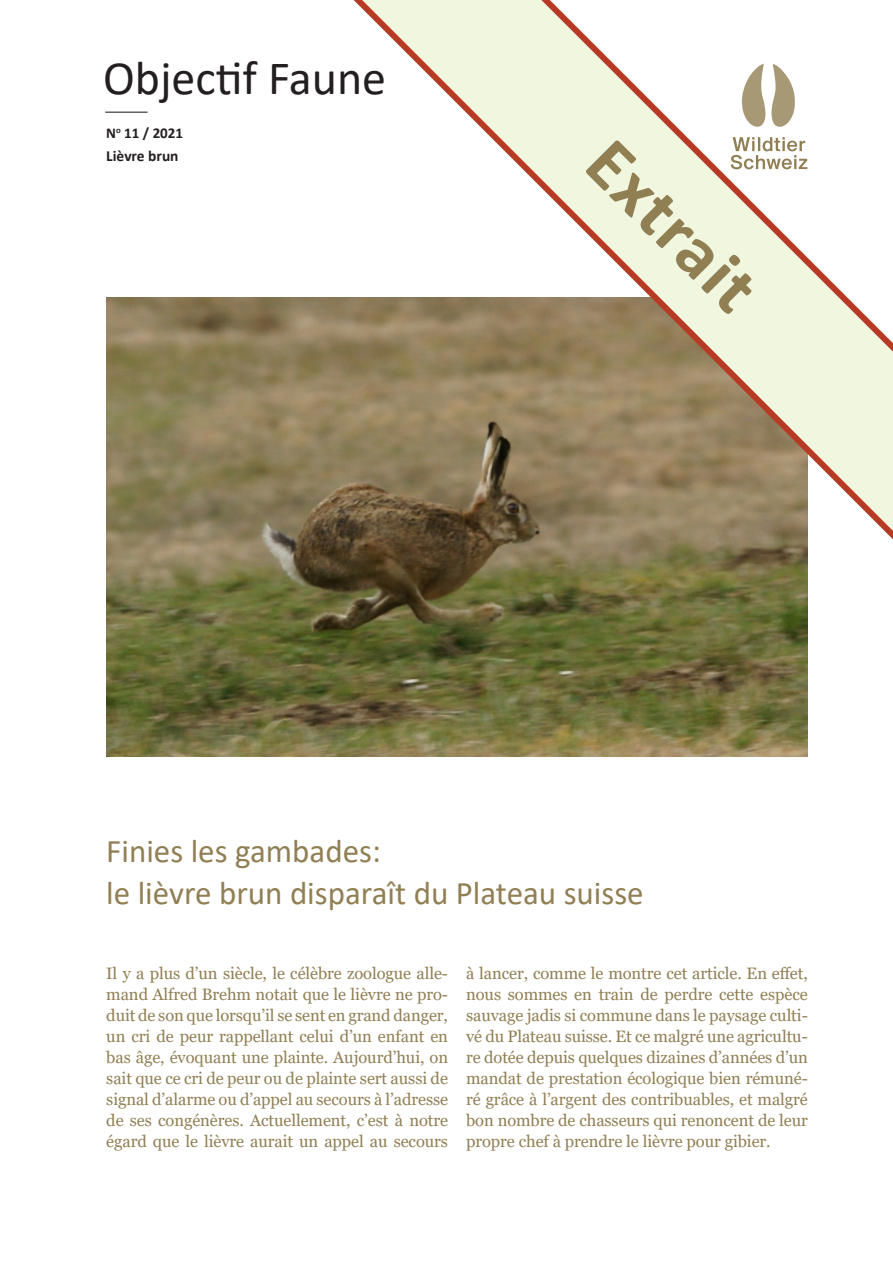
<style>
.page{position:relative;width:893px;height:1263px;background:#fff}
.page>*{position:absolute;margin:0;border:0;box-sizing:border-box;transform-origin:0 0}
.Kastentext_untertitel{font:700 72px "Calibri";color:#917f54;scale:1.04 1}
.Haupttitel_FaunaFocus{font:48px "Calibri";color:#231f20}
.Cover_Titel{font:33px/42px "Calibri";color:#917f54}
.Cover_Fliesstext{font:16.5px/21px "Georgia";letter-spacing:-.005em;color:#917f54;text-align:justify}
.Cover_Fliesstext-2{font:700 15.45px "Calibri";color:#231f20}
.Cover_Fliesstext-3{font:700 15px "Calibri";color:#231f20}
</style>
<div class="page">
<img style="left:106px;top:298px;width:702px;height:459px">
<svg style="left:306px;top:0;width:587px;height:580px"></svg>
<hr style="left:105px;top:112px;width:43px;height:1px;background:#231f20">
<svg style="left:730px;top:137px;width:77px;height:32px"></svg>
<svg style="left:742px;top:64px;width:23px;height:63px"></svg>
<svg style="left:771px;top:64px;width:24px;height:63px"></svg>
<p class="Haupttitel_FaunaFocus" style="left:103px;top:45px;width:284px">Objectif Faune</p>
<p class="Cover_Fliesstext-3" style="left:106px;top:123px;width:78px">N<sup>o</sup> 11 / 2021</p>
<p class="Cover_Fliesstext-2" style="left:106px;top:145px;width:74px">Lièvre brun</p>
<p class="Kastentext_untertitel" style="left:634px;top:115px;width:203px;rotate:45deg">Extrait</p>
<p class="Cover_Titel" style="left:106px;top:829px;width:539px">Finies les gambades:<br>le lièvre brun disparaît du Plateau suisse</p>
<p class="Cover_Fliesstext" style="left:106px;top:963px;width:343px">Il y a plus d’un siècle, le célèbre zoologue alle&shy;mand Alfred Brehm notait que le lièvre ne pro&shy;duit de son que lorsqu’il se sent en grand danger, un cri de peur rappellant celui d’un enfant en bas âge, évoquant une plainte. Aujourd’hui, on sait que ce cri de peur ou de plainte sert aussi de signal d’alarme ou d’appel au secours à l’adresse de ses congénères. Actuellement, c’est à notre égard que le lièvre aurait un appel au secours</p>
<p class="Cover_Fliesstext" style="left:466px;top:963px;width:343px">à lancer, comme le montre cet article. En effet, nous sommes en train de perdre cette espèce sauvage jadis si commune dans le paysage culti&shy;vé du Plateau suisse. Et ce malgré une agricultu&shy;re dotée depuis quelques dizaines d’années d’un mandat de prestation écologique bien rémuné&shy;ré grâce à l’argent des contribuables, et malgré bon nombre de chasseurs qui renoncent de leur propre chef à prendre le lièvre pour gibier.</p>
</div>
